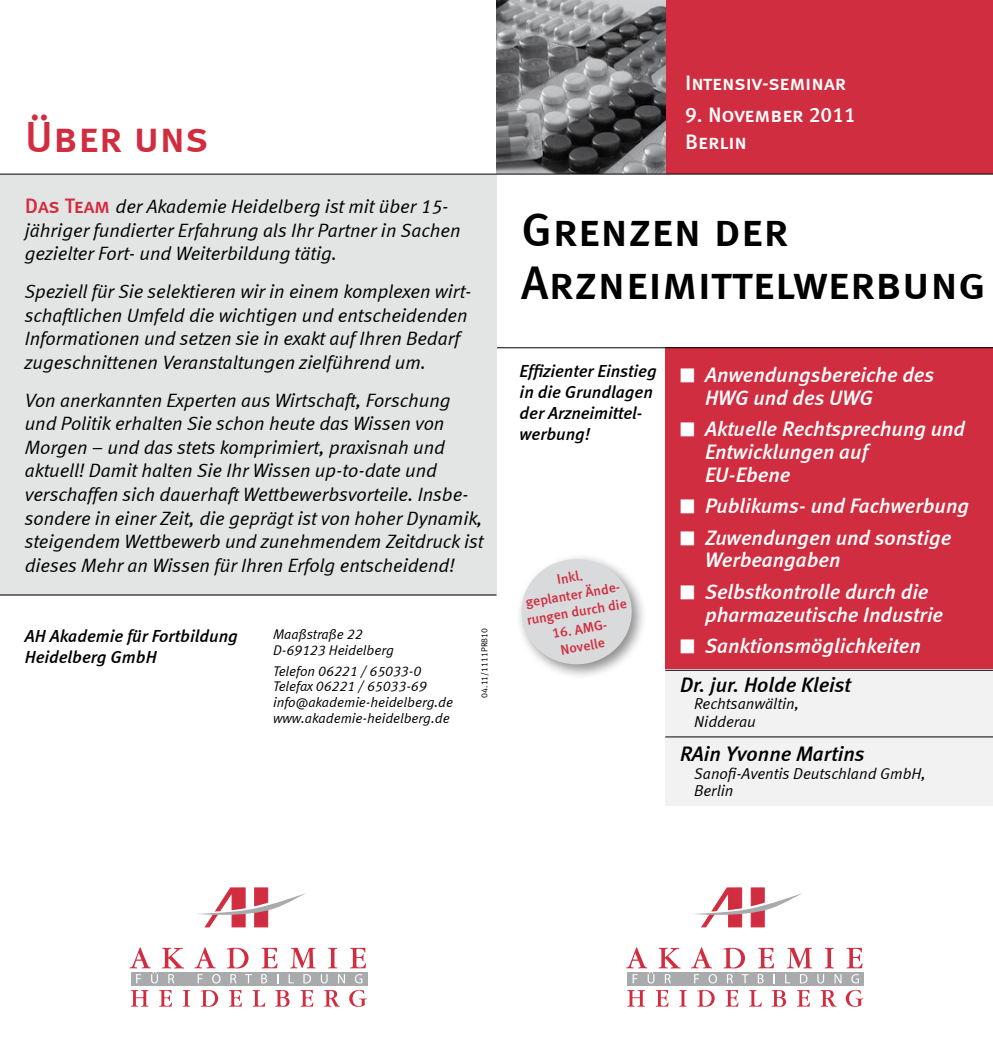
<style>
.page{position:relative;width:993px;height:1042px;background:#fff}
.page>*{position:absolute;margin:0;border:0;box-sizing:border-box;transform-origin:0 0}
.t1{font:47.25px/52.5px "Meta Medium LF Caps";color:#000}
.t2{font:43.75px "Meta Medium LF Caps";color:#d12d40}
.t3{font:italic 21px/22.8px "Meta Medium LF";color:#fff}
.t4{font:21px/27.1px "Meta Medium LF Caps";color:#fff}
.t5{font:italic 21px "Meta Medium LF";color:#000}
.t6{font:italic 19.25px/23.6px "Meta Normal LF";color:#000}
.t7{font:italic 17.5px/21px "Meta Medium LF";color:#000}
.t8{font:italic 15.75px/17.5px "Meta Normal LF";color:#000}
.t9{font:italic 14px/15.8px "Meta Normal LF";color:#000}
.t10{font:14px/17.5px "Meta Medium LF";color:#d12d40;text-align:center}
.t11{font:8.75px "Meta Normal LF";color:#000}
.s1{font-family:"Meta Medium LF Caps";font-style:normal;font-size:21px;color:#d12d40}
</style>
<div class="page">
<div style="left:665px;top:0;width:327px;height:174px;background:#d12d40"></div>
<svg style="left:197px;top:888px;width:109px;height:39px"></svg>
<svg style="left:131px;top:990px;width:17px;height:16px"></svg>
<svg style="left:159px;top:990px;width:13px;height:16px"></svg>
<svg style="left:183px;top:990px;width:7px;height:16px"></svg>
<svg style="left:201px;top:990px;width:17px;height:16px"></svg>
<svg style="left:229px;top:990px;width:13px;height:16px"></svg>
<svg style="left:252px;top:990px;width:13px;height:16px"></svg>
<svg style="left:275px;top:990px;width:14px;height:16px"></svg>
<svg style="left:300px;top:990px;width:13px;height:16px"></svg>
<svg style="left:324px;top:990px;width:16px;height:16px"></svg>
<svg style="left:349px;top:990px;width:18px;height:17px"></svg>
<svg style="left:194px;top:947px;width:22px;height:21px"></svg>
<svg style="left:227px;top:948px;width:21px;height:20px"></svg>
<svg style="left:261px;top:948px;width:16px;height:20px"></svg>
<svg style="left:290px;top:948px;width:25px;height:20px"></svg>
<svg style="left:328px;top:948px;width:9px;height:20px"></svg>
<svg style="left:350px;top:948px;width:16px;height:20px"></svg>
<div style="left:131px;top:972px;width:236px;height:13px;background:#a9aaac"></div>
<svg style="left:129px;top:947px;width:55px;height:36px"></svg>
<svg style="left:197px;top:974px;width:5px;height:9px"></svg>
<svg style="left:212px;top:974px;width:8px;height:9px"></svg>
<svg style="left:230px;top:974px;width:6px;height:9px"></svg>
<svg style="left:245px;top:974px;width:7px;height:9px"></svg>
<svg style="left:261px;top:974px;width:6px;height:9px"></svg>
<svg style="left:288px;top:974px;width:6px;height:9px"></svg>
<svg style="left:303px;top:974px;width:8px;height:9px"></svg>
<svg style="left:321px;top:974px;width:6px;height:9px"></svg>
<svg style="left:338px;top:974px;width:7px;height:9px"></svg>
<svg style="left:355px;top:974px;width:7px;height:9px"></svg>
<svg style="left:694px;top:888px;width:108px;height:39px"></svg>
<svg style="left:627px;top:990px;width:17px;height:16px"></svg>
<svg style="left:655px;top:990px;width:13px;height:16px"></svg>
<svg style="left:679px;top:990px;width:7px;height:16px"></svg>
<svg style="left:697px;top:990px;width:17px;height:16px"></svg>
<svg style="left:725px;top:990px;width:13px;height:16px"></svg>
<svg style="left:749px;top:990px;width:12px;height:16px"></svg>
<svg style="left:771px;top:990px;width:14px;height:16px"></svg>
<svg style="left:797px;top:990px;width:12px;height:16px"></svg>
<svg style="left:820px;top:990px;width:16px;height:16px"></svg>
<svg style="left:845px;top:990px;width:18px;height:17px"></svg>
<svg style="left:691px;top:947px;width:21px;height:21px"></svg>
<svg style="left:723px;top:948px;width:21px;height:20px"></svg>
<svg style="left:758px;top:948px;width:15px;height:20px"></svg>
<svg style="left:786px;top:948px;width:25px;height:20px"></svg>
<svg style="left:824px;top:948px;width:9px;height:20px"></svg>
<svg style="left:846px;top:948px;width:16px;height:20px"></svg>
<div style="left:627px;top:972px;width:236px;height:13px;background:#a9aaac"></div>
<svg style="left:626px;top:947px;width:54px;height:36px"></svg>
<svg style="left:694px;top:974px;width:5px;height:9px"></svg>
<svg style="left:708px;top:974px;width:8px;height:9px"></svg>
<svg style="left:727px;top:974px;width:5px;height:9px"></svg>
<svg style="left:741px;top:974px;width:7px;height:9px"></svg>
<svg style="left:757px;top:974px;width:6px;height:9px"></svg>
<svg style="left:785px;top:974px;width:5px;height:9px"></svg>
<svg style="left:800px;top:974px;width:7px;height:9px"></svg>
<svg style="left:817px;top:974px;width:6px;height:9px"></svg>
<svg style="left:834px;top:974px;width:7px;height:9px"></svg>
<svg style="left:851px;top:974px;width:7px;height:9px"></svg>
<div style="left:665px;top:347px;width:327px;height:323px;background:#d12d40"></div>
<img style="left:496px;top:0;width:169px;height:174px">
<div style="left:665px;top:670px;width:327px;height:136px;background:#f2f2f3"></div>
<hr style="left:665px;top:670px;width:327px;height:1px;background:#000">
<hr style="left:665px;top:736px;width:327px;height:1px;background:#000">
<hr style="left:496px;top:347px;width:496px;height:1px;background:#000">
<div style="left:0;top:174px;width:496px;height:421px;background:#e3e4e4"></div>
<hr style="left:0;top:594px;width:496px;height:1px;background:#000">
<hr style="left:0;top:174px;width:992px;height:1px;background:#000">
<div style="left:515px;top:553px;width:131px;height:126px;background:#000;opacity:.44"></div>
<svg style="left:516px;top:555px;width:120px;height:113px"></svg>
<h2 class="t2" style="left:25px;top:112px;width:185px">Über uns</h2>
<p class="t6" style="left:25px;top:194px;width:437px"><span class="s1">Das Team</span> der Akademie Heidelberg ist mit über 15- jähriger fundierter Erfahrung als Ihr Partner in Sachen gezielter Fort- und Weiterbildung tätig.</p>
<p class="t6" style="left:25px;top:279px;width:448px">Speziell für Sie selektieren wir in einem komplexen wirt&shy;schaftlichen Umfeld die wichtigen und entscheidenden Informationen und setzen sie in exakt auf Ihren Bedarf zugeschnittenen Veranstaltungen zielführend um.</p>
<p class="t6" style="left:25px;top:388px;width:460px">Von anerkannten Experten aus Wirtschaft, Forschung und Politik erhalten Sie schon heute das Wissen von Morgen – und das stets komprimiert, praxisnah und aktuell! Damit halten Sie Ihr Wissen up-to-date und verschaffen sich dauerhaft Wettbewerbsvorteile. Insbe&shy;sondere in einer Zeit, die geprägt ist von hoher Dynamik, steigendem Wettbewerb und zunehmendem Zeitdruck ist dieses Mehr an Wissen für Ihren Erfolg entscheidend!</p>
<p class="t7" style="left:25px;top:625px;width:214px">AH Akademie für Fortbildung<br>Heidelberg GmbH</p>
<p class="t9" style="left:273px;top:626px;width:122px">Maaßstraße 22<br>D-69123 Heidelberg</p>
<p class="t9" style="left:273px;top:663px;width:181px">Telefon 06221 / 65033-0<br>Telefax 06221 / 65033-69 info@akademie-heidelberg.de www.akademie-heidelberg.de</p>
<p class="t11" style="left:479px;top:697px;width:71px;rotate:-90deg">04.11/1111PR810</p>
<p class="t4" style="left:685px;top:69px;width:162px">Intensiv-seminar</p>
<p class="t4" style="left:685px;top:101px;width:172px">9. November 2011<br>Berlin</p>
<h1 class="t1" style="left:521px;top:203px;width:466px">Grenzen der<br>Arzneimittelwerbung</h1>
<p class="t7" style="left:519px;top:360px;width:138px">Effizienter Einstieg in die Grundlagen der Arzneimittel&shy;werbung!</p>
<p class="t10" style="left:519px;top:577px;width:103px;rotate:-10deg">Inkl.<br>geplanter Ände&shy;rungen durch die</p>
<p class="t10" style="left:550px;top:625px;width:57px;rotate:-10deg">16. AMG-<br>Novelle</p>
<p class="t3" style="left:704px;top:363px;width:231px;text-indent:-25px">■ Anwendungsbereiche des<br>HWG und des UWG</p>
<p class="t3" style="left:704px;top:417px;width:261px;text-indent:-25px">■ Aktuelle Rechtsprechung und<br>Entwicklungen auf<br>EU-Ebene</p>
<p class="t3" style="left:680px;top:494px;width:290px">■ Publikums- und Fachwerbung</p>
<p class="t3" style="left:704px;top:525px;width:248px;text-indent:-25px">■ Zuwendungen und sonstige<br>Werbeangaben</p>
<p class="t3" style="left:704px;top:580px;width:240px;text-indent:-25px">■ Selbstkontrolle durch die pharmazeutische Industrie</p>
<p class="t3" style="left:680px;top:634px;width:242px">■ Sanktionsmöglichkeiten</p>
<p class="t5" style="left:680px;top:672px;width:172px">Dr. jur. Holde Kleist</p>
<p class="t8" style="left:694px;top:695px;width:106px">Rechtsanwältin,<br>Nidderau</p>
<p class="t5" style="left:680px;top:741px;width:186px">RAin Yvonne Martins</p>
<p class="t8" style="left:694px;top:764px;width:233px">Sanofi-Aventis Deutschland GmbH,<br>Berlin</p>
</div>
